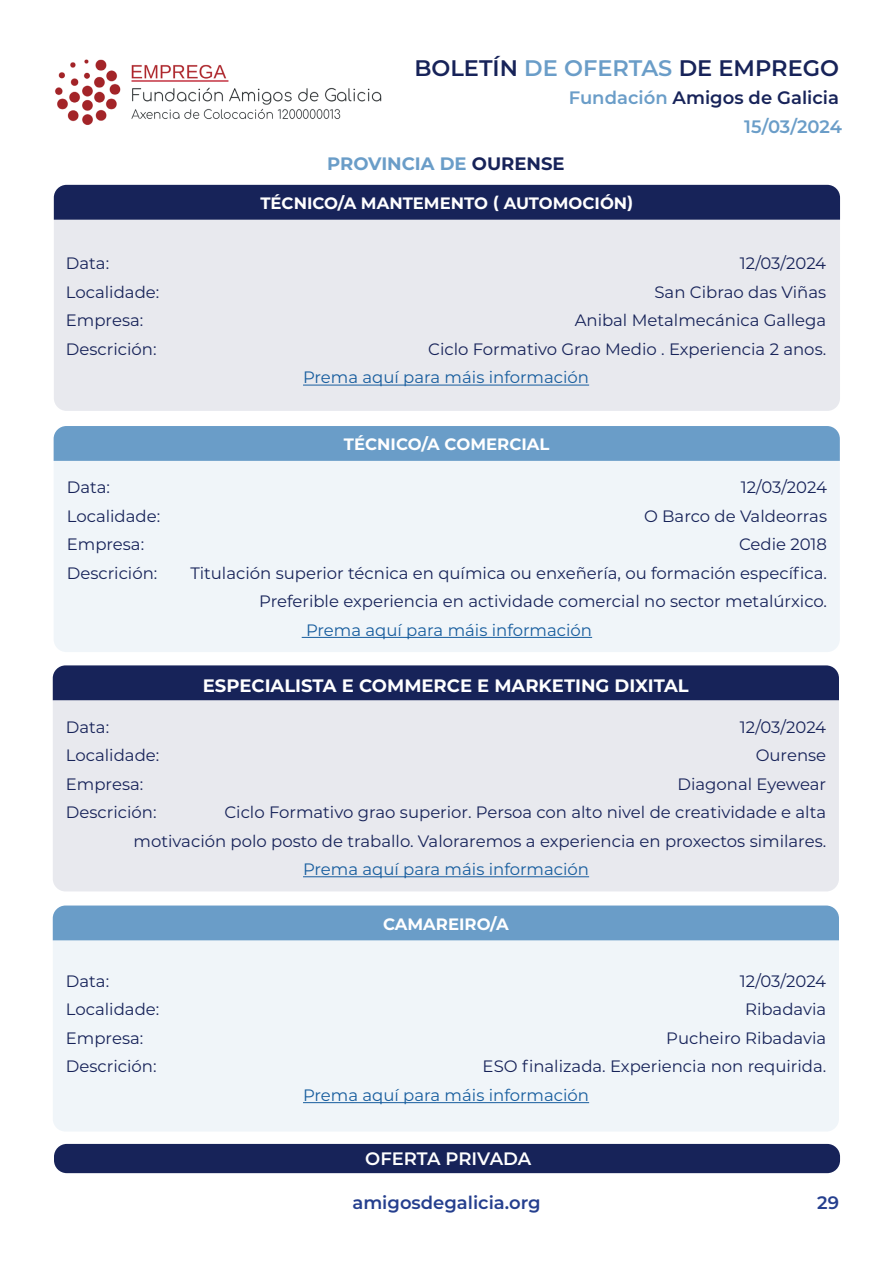
<style>
.page{position:relative;width:893px;height:1263px;background:#fff}
.page>*{position:absolute;margin:0;border:0;box-sizing:border-box;transform-origin:0 0}
.t1{font:600 22.5px "Montserrat";color:#172359}
.t2{font:700 18px "Montserrat";color:#fff}
.t3{font:600 18px/29.5px "Montserrat";color:#6a9dc8;text-align:right}
.t4{font:600 18px "Montserrat";color:#253f8e}
.t5{font:700 18px "Montserrat";color:#6a9dc8}
.t6{font:600 18px "Montserrat";letter-spacing:-.005em;color:#fff}
.t7{font:16.5px/28.5px "Montserrat";color:#172359;text-align:right}
.t8{font:16.5px "Montserrat";color:#175d9e}
.t9{font:700 16.5px "Montserrat";color:#fff}
.s1{color:#6a9dc8}
.s2{color:#172359}
</style>
<div class="page">
<img style="left:55px;top:59px;width:327px;height:66px">
<div style="left:54px;top:1144px;width:786px;height:29px;background:#172359;border-radius:13px"></div>
<div style="left:54px;top:220px;width:786px;height:191px;background:#e8e9ee"></div>
<div style="left:54px;top:461px;width:786px;height:191px;background:#f0f5f9"></div>
<div style="left:53px;top:940px;width:786px;height:191px;background:#f0f5f9"></div>
<div style="left:53px;top:700px;width:786px;height:191px;background:#e8e9ee"></div>
<div style="left:54px;top:185px;width:786px;height:35px;background:#172359"></div>
<div style="left:54px;top:426px;width:786px;height:35px;background:#6a9dc8"></div>
<div style="left:53px;top:905px;width:786px;height:35px;background:#6a9dc8"></div>
<div style="left:53px;top:665px;width:786px;height:35px;background:#172359"></div>
<hr style="left:303px;top:385px;width:286px;height:1px;background:#175d9e">
<hr style="left:302px;top:637px;width:290px;height:1px;background:#175d9e">
<hr style="left:303px;top:1102px;width:286px;height:1px;background:#175d9e">
<hr style="left:303px;top:876px;width:286px;height:1px;background:#175d9e">
<h1 class="t1" style="left:414px;top:52px;width:426px">BOLETÍN <span class="s1">DE OFERTAS</span> DE EMPREGO</h1>
<p class="t3" style="left:569px;top:82px;width:275px">Fundación <span class="s2">Amigos de Galicia<br></span>15/03/2024</p>
<p class="t5" style="left:327px;top:150px;width:239px">PROVINCIA DE <span class="s2">OURENSE</span></p>
<p class="t9" style="left:260px;top:191px;width:375px">TÉCNICO/A MANTEMENTO ( AUTOMOCIÓN)</p>
<p class="t7" style="left:66px;top:249px;width:45px">Data:</p>
<p class="t7" style="left:740px;top:249px;width:88px">12/03/2024</p>
<p class="t7" style="left:66px;top:277px;width:95px">Localidade:</p>
<p class="t7" style="left:654px;top:277px;width:173px">San Cibrao das Viñas</p>
<p class="t7" style="left:66px;top:306px;width:79px">Empresa:</p>
<p class="t7" style="left:575px;top:306px;width:253px">Anibal Metalmecánica Gallega</p>
<p class="t7" style="left:66px;top:334px;width:92px">Descrición:</p>
<p class="t7" style="left:428px;top:334px;width:399px">Ciclo Formativo Grao Medio . Experiencia 2 anos.</p>
<p class="t8" style="left:303px;top:366px;width:288px">Prema aquí para máis información</p>
<p class="t9" style="left:344px;top:432px;width:207px">TÉCNICO/A COMERCIAL</p>
<p class="t7" style="left:67px;top:472px;width:45px">Data:</p>
<p class="t7" style="left:741px;top:472px;width:88px">12/03/2024</p>
<p class="t7" style="left:67px;top:501px;width:95px">Localidade:</p>
<p class="t7" style="left:644px;top:501px;width:185px">O Barco de Valdeorras</p>
<p class="t7" style="left:67px;top:529px;width:79px">Empresa:</p>
<p class="t7" style="left:739px;top:529px;width:90px">Cedie 2018</p>
<p class="t7" style="left:67px;top:558px;width:92px">Descrición:</p>
<p class="t7" style="left:190px;top:558px;width:638px">Titulación superior técnica en química ou enxeñería, ou formación específica.<br>Preferible experiencia en actividade comercial no sector metalúrxico.</p>
<p class="t8" style="left:306px;top:618px;width:288px">Prema aquí para máis información</p>
<p class="t2" style="left:203px;top:673px;width:487px">ESPECIALISTA E COMMERCE E MARKETING DIXITAL</p>
<p class="t7" style="left:66px;top:712px;width:45px">Data:</p>
<p class="t7" style="left:740px;top:712px;width:88px">12/03/2024</p>
<p class="t7" style="left:66px;top:740px;width:95px">Localidade:</p>
<p class="t7" style="left:756px;top:740px;width:72px">Ourense</p>
<p class="t7" style="left:66px;top:769px;width:79px">Empresa:</p>
<p class="t7" style="left:677px;top:769px;width:150px">Diagonal Eyewear</p>
<p class="t7" style="left:66px;top:797px;width:92px">Descrición:</p>
<p class="t7" style="left:134px;top:797px;width:694px">Ciclo Formativo grao superior. Persoa con alto nivel de creatividade e alta motivación polo posto de traballo. Valoraremos a experiencia en proxectos similares.</p>
<p class="t8" style="left:303px;top:858px;width:288px">Prema aquí para máis información</p>
<p class="t9" style="left:383px;top:912px;width:127px">CAMAREIRO/A</p>
<p class="t7" style="left:66px;top:966px;width:45px">Data:</p>
<p class="t7" style="left:740px;top:966px;width:88px">12/03/2024</p>
<p class="t7" style="left:66px;top:995px;width:95px">Localidade:</p>
<p class="t7" style="left:745px;top:995px;width:83px">Ribadavia</p>
<p class="t7" style="left:66px;top:1023px;width:79px">Empresa:</p>
<p class="t7" style="left:666px;top:1023px;width:161px">Pucheiro Ribadavia</p>
<p class="t7" style="left:66px;top:1052px;width:92px">Descrición:</p>
<p class="t7" style="left:483px;top:1052px;width:345px">ESO finalizada. Experiencia non requirida.</p>
<p class="t8" style="left:303px;top:1084px;width:288px">Prema aquí para máis información</p>
<p class="t6" style="left:365px;top:1146px;width:168px">OFERTA PRIVADA</p>
<p class="t4" style="left:352px;top:1190px;width:190px">amigosdegalicia.org</p>
<p class="t4" style="left:817px;top:1190px;width:23px">29</p>
</div>
